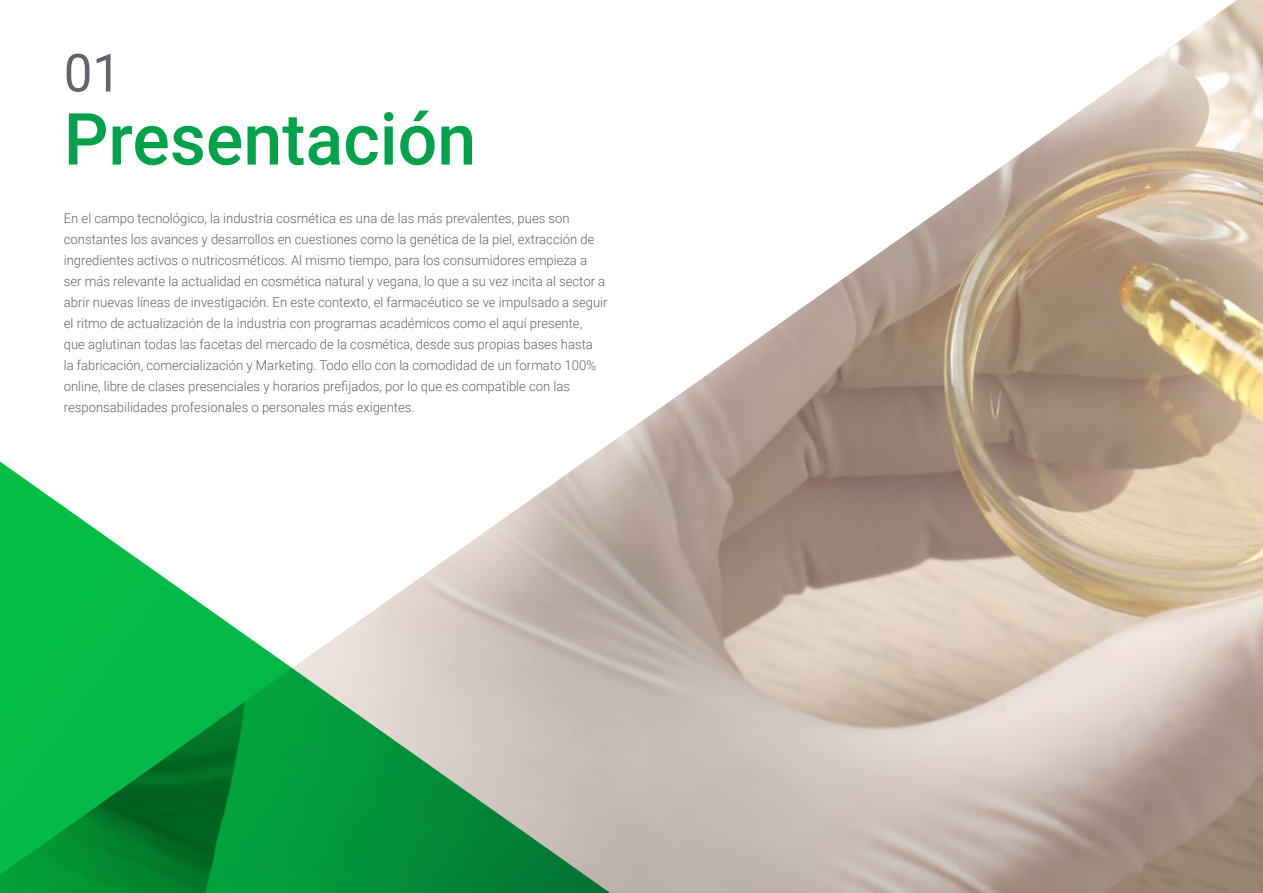
<style>
.page{position:relative;width:1263px;height:893px;background:#fff}
.page>*{position:absolute;margin:0;border:0;box-sizing:border-box;transform-origin:0 0}
.t1{font:500 72px "Roboto";color:#04a14d}
.t2{font:52.5px "Roboto";color:#61646a}
.t3{font:300 13.5px/21px "Roboto";color:#61646a}
</style>
<div class="page">
<img style="left:607px;top:0;width:656px;height:893px">
<svg style="left:0;top:446px;width:640px;height:447px"></svg>
<h2 class="t2" style="left:64px;top:36px;width:59px">01</h2>
<h1 class="t1" style="left:64px;top:89px;width:414px">Presentación</h1>
<p class="t3" style="left:64px;top:207px;width:545px">En el campo tecnológico, la industria cosmética es una de las más prevalentes, pues son constantes los avances y desarrollos en cuestiones como la genética de la piel, extracción de ingredientes activos o nutricosméticos. Al mismo tiempo, para los consumidores empieza a ser más relevante la actualidad en cosmética natural y vegana, lo que a su vez incita al sector a abrir nuevas líneas de investigación. En este contexto, el farmacéutico se ve impulsado a seguir el ritmo de actualización de la industria con programas académicos como el aquí presente,<br>que aglutinan todas las facetas del mercado de la cosmética, desde sus propias bases hasta<br>la fabricación, comercialización y Marketing. Todo ello con la comodidad de un formato 100% online, libre de clases presenciales y horarios prefijados, por lo que es compatible con las responsabilidades profesionales o personales más exigentes.</p>
</div>
